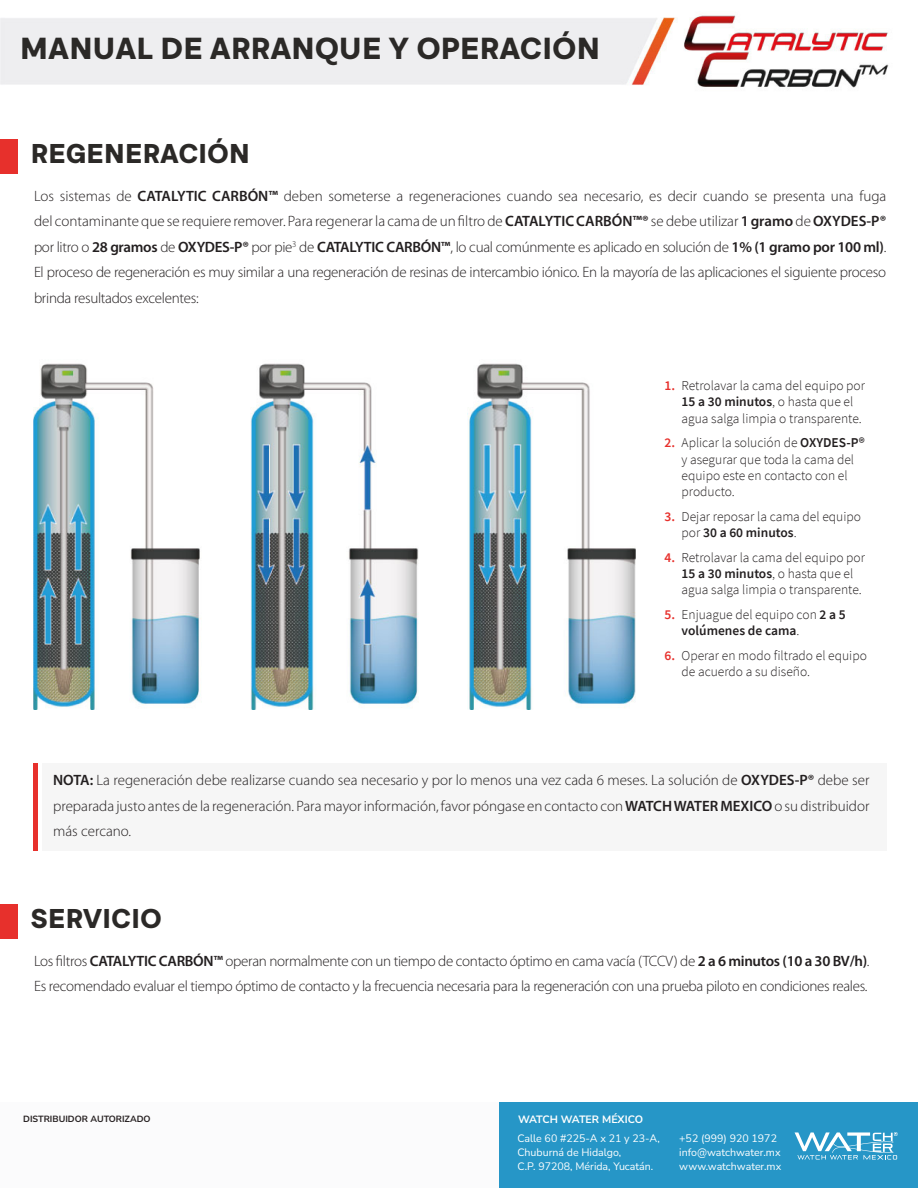
<style>
.page{position:relative;width:918px;height:1188px;background:#fff}
.page>*{position:absolute;margin:0;border:0;box-sizing:border-box;transform-origin:0 0}
.t1{font:900 30px "Quadran";letter-spacing:-.01em;color:#2b2927}
.t2{font:900 26.85px "Quadran";letter-spacing:-.01em;color:#2b2927}
.t3{font:300 15px/25.5px "Myriad Pro";letter-spacing:-.02em;color:#231f20;text-align:justify}
.t4{font:300 13.5px/16.2px "Source Sans Pro";color:#231f20}
.t5{font:10.65px/14.2px "Nunito Sans";color:#fff}
.t6{font:700 10.65px "Nunito Sans";letter-spacing:-.005em;color:#fff}
.t7{font:700 9px "Nunito Sans";color:#272122}
.s1{font-weight:600}
.s2{font-weight:600;color:#e7302c}
</style>
<div class="page">
<div style="left:0;top:139px;width:17px;height:35px;background:#e7302c"></div>
<div style="left:0;top:904px;width:17px;height:35px;background:#e7302c"></div>
<hr style="left:33px;top:763px;width:4px;height:87px;background:#e7302c">
<div style="left:42px;top:763px;width:844px;height:87px;background:#f6f6f6"></div>
<img style="left:0;top:15px;width:889px;height:73px">
<img style="left:33px;top:363px;width:602px;height:347px">
<div style="left:0;top:1103px;width:918px;height:85px;background:#fbfbfc"></div>
<div style="left:500px;top:1103px;width:418px;height:85px;background:#2696c7"></div>
<svg style="left:795px;top:1132px;width:102px;height:28px"></svg>
<p class="t1" style="left:20px;top:29px;width:582px">MANUAL DE ARRANQUE Y OPERACIÓN</p>
<p class="t2" style="left:31px;top:136px;width:221px">REGENERACIÓN</p>
<p class="t3" style="left:34px;top:183px;width:854px">Los sistemas de <span class="s1">CATALYTIC CARBÓN™</span> deben someterse a regeneraciones cuando sea necesario, es decir cuando se presenta una fuga del contaminante que se requiere remover. Para regenerar la cama de un filtro de <span class="s1">CATALYTIC CARBÓN™®</span> se debe utilizar <span class="s1">1 gramo</span> de <span class="s1">OXYDES-P® </span>por litro o <span class="s1">28 gramos</span> de <span class="s1">OXYDES-P®</span> por pie<sup>3</sup> de <span class="s1">CATALYTIC CARBÓN™</span>, lo cual comúnmente es aplicado en solución de <span class="s1">1% (1 gramo por 100 ml)</span>.<br>El proceso de regeneración es muy similar a una regeneración de resinas de intercambio iónico. En la mayoría de las aplicaciones el siguiente proceso brinda resultados excelentes:</p>
<p class="t4" style="left:682px;top:378px;width:185px;text-indent:-17px"><span class="s2">1.</span> Retrolavar la cama del equipo por<br><span class="s1">15 a 30 minutos</span>, o hasta que el agua salga limpia o transparente.</p>
<p class="t4" style="left:682px;top:435px;width:185px;text-indent:-17px"><span class="s2">2.</span> Aplicar la solución de <span class="s1">OXYDES-P® </span>y asegurar que toda la cama del equipo este en contacto con el producto.</p>
<p class="t4" style="left:682px;top:508px;width:181px;text-indent:-17px"><span class="s2">3.</span> Dejar reposar la cama del equipo por <span class="s1">30 a 60 minutos</span>.</p>
<p class="t4" style="left:682px;top:549px;width:185px;text-indent:-17px"><span class="s2">4.</span> Retrolavar la cama del equipo por<br><span class="s1">15 a 30 minutos</span>, o hasta que el agua salga limpia o transparente.</p>
<p class="t4" style="left:682px;top:606px;width:166px;text-indent:-17px"><span class="s2">5.</span> Enjuague del equipo con <span class="s1">2 a 5 volúmenes de cama</span>.</p>
<p class="t4" style="left:682px;top:647px;width:187px;text-indent:-17px"><span class="s2">6.</span> Operar en modo filtrado el equipo de acuerdo a su diseño.</p>
<p class="t3" style="left:53px;top:767px;width:818px"><span class="s1">NOTA:</span> La regeneración debe realizarse cuando sea necesario y por lo menos una vez cada 6 meses. La solución de <span class="s1">OXYDES-P®</span> debe ser preparada justo antes de la regeneración. Para mayor información, favor póngase en contacto con <span class="s1">WATCH WATER MEXICO</span> o su distribuidor más cercano.</p>
<p class="t2" style="left:31px;top:901px;width:133px">SERVICIO</p>
<p class="t3" style="left:34px;top:948px;width:837px">Los filtros <span class="s1">CATALYTIC CARBÓN™</span> operan normalmente con un tiempo de contacto óptimo en cama vacía (TCCV) de <span class="s1">2 a 6 minutos (10 a 30 BV/h)</span>.<br>Es recomendado evaluar el tiempo óptimo de contacto y la frecuencia necesaria para la regeneración con una prueba piloto en condiciones reales.</p>
<p class="t7" style="left:23px;top:1113px;width:129px">DISTRIBUIDOR AUTORIZADO</p>
<p class="t6" style="left:518px;top:1112px;width:127px">WATCH WATER MÉXICO</p>
<p class="t5" style="left:517px;top:1131px;width:144px">Calle 60 #225-A x 21 y 23-A,<br>Chuburná de Hidalgo,<br>C.P. 97208, Mérida, Yucatán.</p>
<p class="t5" style="left:679px;top:1131px;width:104px">+52 (999) 920 1972 info@watchwater.mx www.watchwater.mx</p>
</div>
